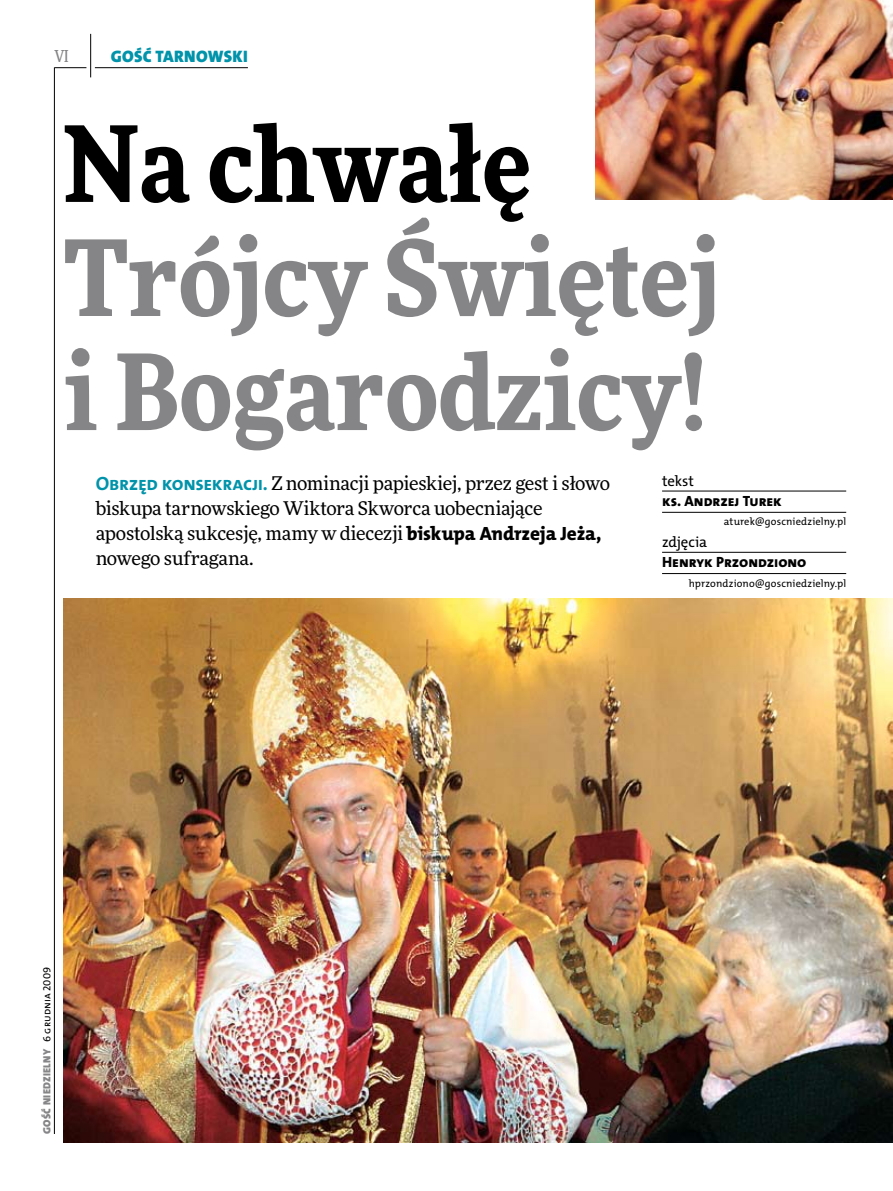
<style>
.page{position:relative;width:893px;height:1191px;background:#fff}
.page>*{position:absolute;margin:0;border:0;box-sizing:border-box;transform-origin:0 0}
.t1{font:900 105px/114px "Freeday Narrow";color:#858486}
.t2{font:900 105px "Freeday Narrow";color:#000}
.t3{font:18.9px/24.9px "Freeday News";letter-spacing:-.015em;color:#000}
.t4{font:16.65px "The Mix HP9 Blk";letter-spacing:.02em;color:#0093aa}
.t5{font:500 16.5px "Freeday Narrow";color:#858486;scale:.9 1}
.t6{font:14.85px "The Mix HP8 Ex Bld";color:#000}
.t7{font:14.85px "The Mix HP5 Plain";color:#000}
.t8{font:10.5px "The Mix HP5 Plain";color:#000}
.t9{font:10.5px "The Mix HP9 Blk";letter-spacing:.025em;color:#858486}
.s1{font-family:"The Mix HP7 Bld";font-size:19.35px;color:#0093aa}
.s2{font-family:"The Mix HP8 Ex Bld";font-size:19.35px}
.s3{font-family:"The Mix HP5 Plain";color:#000}
</style>
<div class="page">
<hr style="left:54px;top:67px;width:1px;height:1067px;background:#000">
<hr style="left:90px;top:34px;width:1px;height:43px;background:#000">
<hr style="left:54px;top:67px;width:32px;height:1px;background:#000">
<hr style="left:95px;top:67px;width:153px;height:1px;background:#000">
<img style="left:64px;top:598px;width:829px;height:544px">
<img style="left:596px;top:0;width:297px;height:200px">
<hr style="left:662px;top:491px;width:184px;height:1px;background:#000">
<hr style="left:662px;top:512px;width:184px;height:1px;background:#000">
<hr style="left:662px;top:552px;width:184px;height:1px;background:#000">
<hr style="left:662px;top:573px;width:184px;height:1px;background:#000">
<p class="t5" style="left:54px;top:46px;width:17px">VI</p>
<p class="t4" style="left:111px;top:46px;width:138px">GOŚĆ TARNOWSKI</p>
<h1 class="t2" style="left:64px;top:95px;width:469px">Na chwałę</h1>
<h1 class="t1" style="left:64px;top:218px;width:658px">Trójcy Świętej i Bogarodzicy!</h1>
<p class="t7" style="left:662px;top:471px;width:33px">tekst</p>
<p class="t6" style="left:662px;top:491px;width:121px">ks. Andrzej Turek</p>
<p class="t8" style="left:724px;top:515px;width:124px">aturek@goscniedzielny.pl</p>
<p class="t7" style="left:662px;top:533px;width:47px">zdjęcia</p>
<p class="t6" style="left:662px;top:553px;width:146px">Henryk Przondziono</p>
<p class="t8" style="left:689px;top:576px;width:159px">hprzondziono@goscniedzielny.pl</p>
<p class="t3" style="left:96px;top:471px;width:516px"><span class="s1">Obrzęd konsekracji.</span> Z nominacji papieskiej, przez gest i słowo biskupa tarnowskiego Wiktora Skworca uobecniające apostolską sukcesję, mamy w diecezji <span class="s2">biskupa Andrzeja Jeża, </span>nowego sufragana.</p>
<p class="t9" style="left:40px;top:1134px;width:169px;rotate:-90deg">GOŚĆ NIEDZIELNY <span class="s3">6 grudnia 2009</span></p>
</div>
